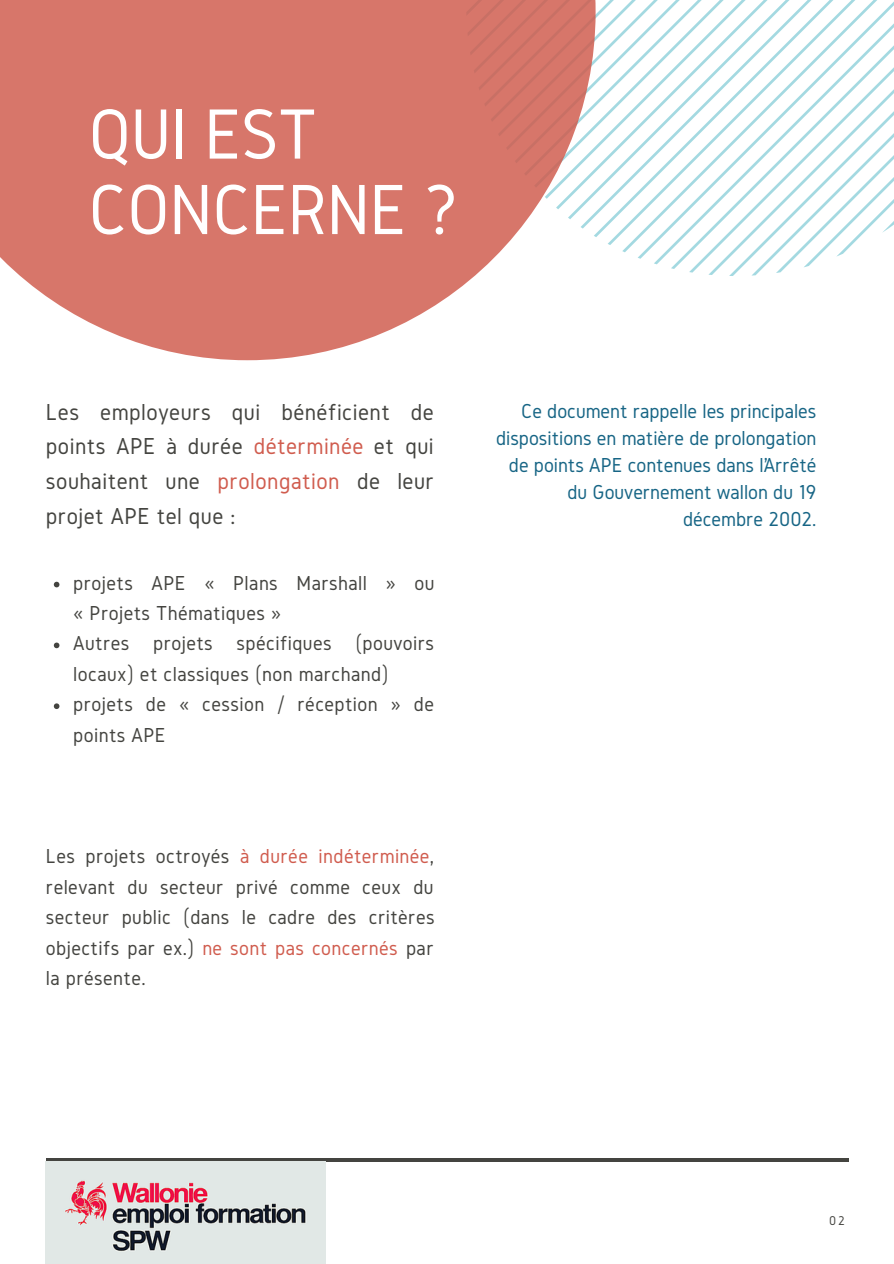
<style>
.page{position:relative;width:894px;height:1264px;background:#fff}
.page>*{position:absolute;margin:0;border:0;box-sizing:border-box;transform-origin:0 0}
.t1{font:73.65px/75.4px "Gidole";letter-spacing:-.01em;color:#fff}
.t2{font:24px/35px "Gidole";letter-spacing:.02em;color:#444440;text-align:justify}
.t3{font:21px/30.5px "Gidole";letter-spacing:.02em;color:#444440}
.t4{font:21px/27px "Gidole";color:#176585;text-align:right}
.t5{font:13.2px "Gidole";color:#444440}
.s1{color:#d05c4e}
</style>
<div class="page">
<svg style="left:595px;top:0;width:298px;height:275px"></svg>
<hr style="left:46px;top:1158px;width:802px;height:3px;background:#444440">
<svg style="left:0;top:0;width:595px;height:360px;fill:#d7766a"></svg>
<svg style="left:54px;top:581px;width:5px;height:6px"></svg>
<svg style="left:54px;top:642px;width:5px;height:6px"></svg>
<svg style="left:54px;top:703px;width:5px;height:6px"></svg>
<img style="left:46px;top:1161px;width:279px;height:102px">
<h1 class="t1" style="left:88px;top:95px;width:371px">QUI EST<br>CONCERNÉ ?</h1>
<p class="t2" style="left:46px;top:394px;width:389px">Les employeurs qui bénéficient de points APE à durée <span class="s1">déterminée</span> et qui souhaitent une <span class="s1">prolongation</span> de leur projet APE tel que :</p>
<p class="t3" style="left:73px;top:567px;width:362px">projets APE « Plans Marshall » ou « Projets Thématiques »<br>Autres projets spécifiques (pouvoirs locaux) et classiques (non marchand) projets de « cession / réception » de points APE</p>
<p class="t3" style="left:46px;top:840px;width:390px;text-align:justify">Les projets octroyés <span class="s1">à durée indéterminée</span>, relevant du secteur privé comme ceux du secteur public (dans le cadre des critères objectifs par ex.) <span class="s1">ne sont pas concernés</span> par la présente.</p>
<p class="t4" style="left:496px;top:397px;width:322px">Ce document rappelle les principales dispositions en matière de prolongation de points APE contenues dans l’Arrêté du Gouvernement wallon du 19 décembre 2002.</p>
<p class="t5" style="left:828px;top:1213px;width:17px">02</p>
</div>
